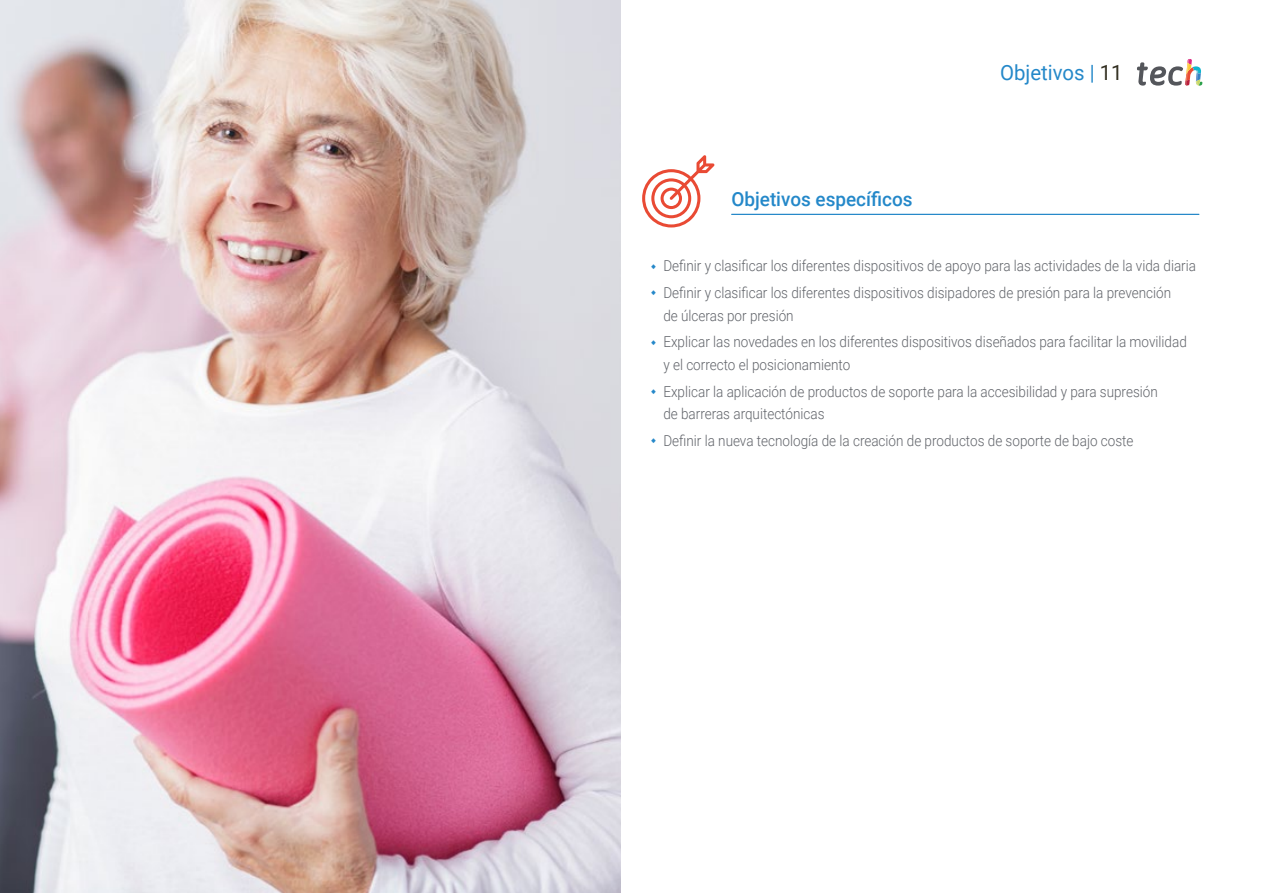
<style>
.page{position:relative;width:1263px;height:893px;background:#fff}
.page>*{position:absolute;margin:0;border:0;box-sizing:border-box;transform-origin:0 0}
.t1{font:21px "Roboto";color:#2488c9}
.t2{font:500 19.5px "Roboto";color:#2488c9}
.t3{font:300 15px/26.7px "Roboto";color:#61646a;scale:.9 1}
.s1{color:#312e20}
</style>
<div class="page">
<img style="left:0;top:0;width:621px;height:893px">
<svg style="left:642px;top:155px;width:72px;height:72px"></svg>
<hr style="left:731px;top:214px;width:468px;height:1px;background:#2488c9">
<svg style="left:1137px;top:59px;width:65px;height:27px"></svg>
<h2 class="t2" style="left:731px;top:185px;width:183px">Objetivos específicos</h2>
<h1 class="t1" style="left:1000px;top:57px;width:124px">Objetivos | <span class="s1">11</span></h1>
<p class="t3" style="left:663px;top:252px;width:593px">Definir y clasificar los diferentes dispositivos de apoyo para las actividades de la vida diaria<br>Definir y clasificar los diferentes dispositivos disipadores de presión para la prevención</p>
<p class="t3" style="left:663px;top:301px;width:583px">de úlceras por presión<br>Explicar las novedades en los diferentes dispositivos diseñados para facilitar la movilidad</p>
<p class="t3" style="left:663px;top:351px;width:551px">y el correcto el posicionamiento<br>Explicar la aplicación de productos de soporte para la accesibilidad y para supresión</p>
<p class="t3" style="left:663px;top:400px;width:524px">de barreras arquitectónicas<br>Definir la nueva tecnología de la creación de productos de soporte de bajo coste</p>
</div>
